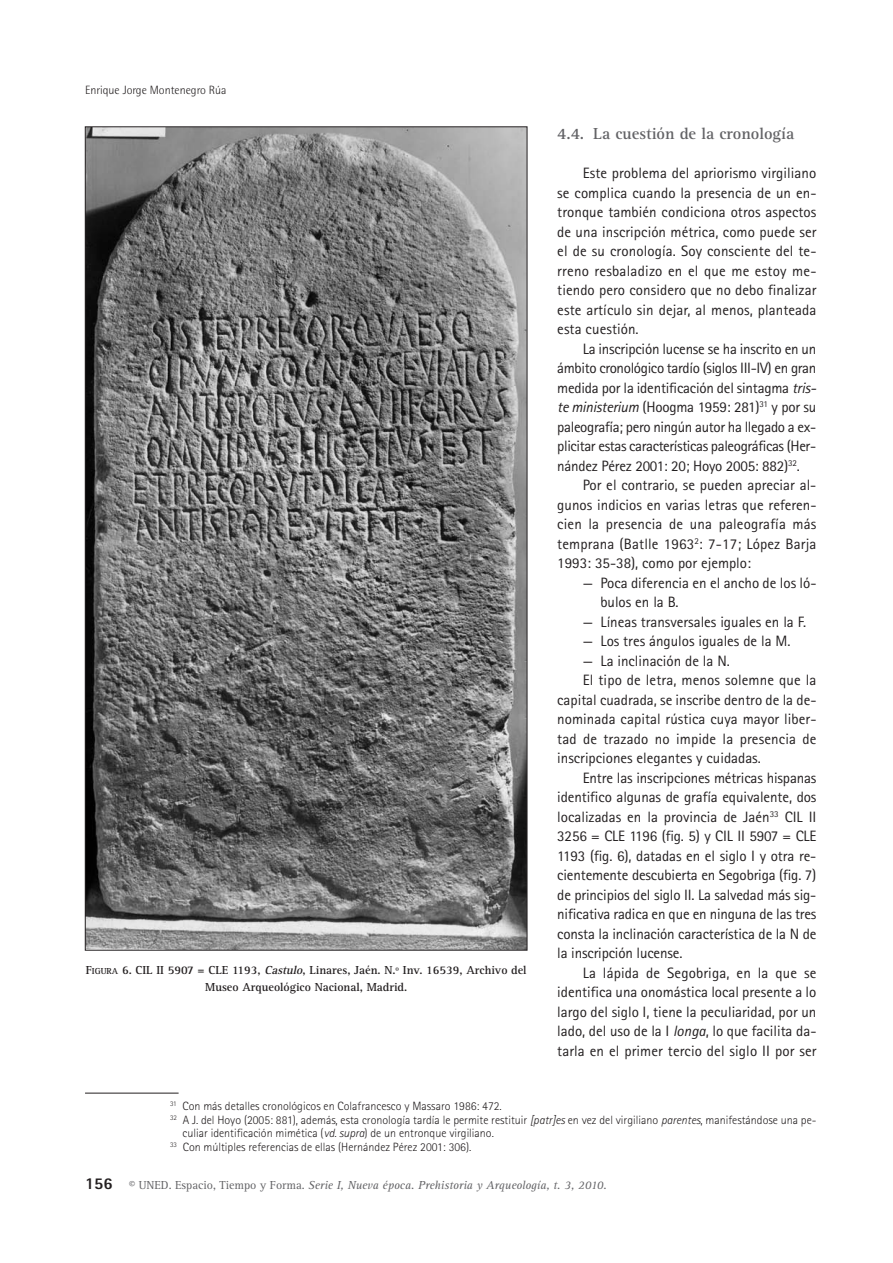
<style>
.page{position:relative;width:893px;height:1263px;background:#fff}
.page>*{position:absolute;margin:0;border:0;box-sizing:border-box;transform-origin:0 0}
.t1{font:700 16.5px "Rotis Serif";color:#636366}
.t2{font:15px/19.5px "Rotis Sans Serif";color:#231f20;text-align:justify}
.t3{font:15px/19.5px "Rotis Sans Serif";letter-spacing:-.025em;color:#231f20}
.t4{font:300 12px "Rotis Sans Serif";color:#231f20}
.t5{font:700 12px/16.5px "Rotis Serif";color:#231f20;text-align:center}
.t6{font:italic 12px "Rotis Serif";color:#636366}
.t7{font:300 12px "Rotis Semi Sans";color:#231f20}
.s1{font-size:9px}
.s2{font-style:italic}
.s3{font-family:"Rotis Sans Serif";font-weight:800;font-style:normal;font-size:16.5px;color:#231f20}
.s4{font-style:normal}
</style>
<div class="page">
<hr style="left:85px;top:1093px;width:94px;height:1px;background:#231f20">
<img style="left:87px;top:129px;width:438px;height:819px">
<p class="t7" style="left:85px;top:86px;width:143px">Enrique Jorge Montenegro Rúa</p>
<p class="t5" style="left:86px;top:963px;width:442px">F<span class="s1">IGURA</span> 6. CIL II 5907 = CLE 1193, <span class="s2">Castulo</span>, Linares, Jaén. N.º Inv. 16539, Archivo del<br>Museo Arqueológico Nacional, Madrid.</p>
<p class="t1" style="left:557px;top:128px;width:238px">4.4. La cuestión de la cronología</p>
<p class="t2" style="left:557px;top:165px;width:261px;text-indent:26px">Este problema del apriorismo virgiliano se complica cuando la presencia de un en&shy;tronque también condiciona otros aspectos de una inscripción métrica, como puede ser el de su cronología. Soy consciente del te&shy;rreno resbaladizo en el que me estoy me&shy;tiendo pero considero que no debo finalizar este artículo sin dejar, al menos, planteada esta cuestión.</p>
<p class="t3" style="left:557px;top:340px;width:261px;text-indent:26px">La inscripción lucense se ha inscrito en un ámbito cronológico tardío (siglos III-IV) en gran medida por la identificación del sintagma <span class="s2">tris&shy;te ministerium</span> (Hoogma 1959: 281)<sup>31</sup> y por su paleografía; pero ningún autor ha llegado a ex&shy;plicitar estas características paleográficas (Her&shy;nández Pérez 2001: 20; Hoyo 2005: 882)<sup>32</sup>.</p>
<p class="t2" style="left:557px;top:477px;width:261px;text-indent:26px">Por el contrario, se pueden apreciar al&shy;gunos indicios en varias letras que referen&shy;cien la presencia de una paleografía más temprana (Batlle 1963<sup>2</sup>: 7-17; López Barja 1993: 35-38), como por ejemplo:</p>
<p class="t2" style="left:600px;top:574px;width:218px;text-indent:-18px">— Poca diferencia en el ancho de los ló&shy;bulos en la B.</p>
<p class="t2" style="left:583px;top:613px;width:225px">— Líneas transversales iguales en la F.</p>
<p class="t2" style="left:583px;top:633px;width:209px">— Los tres ángulos iguales de la M.</p>
<p class="t2" style="left:583px;top:652px;width:149px">— La inclinación de la N.</p>
<p class="t2" style="left:583px;top:672px;width:235px">El tipo de letra, menos solemne que la</p>
<p class="t2" style="left:557px;top:691px;width:261px">capital cuadrada, se inscribe dentro de la de-</p>
<p class="t2" style="left:557px;top:711px;width:261px">nominada capital rústica cuya mayor liber-</p>
<p class="t2" style="left:557px;top:730px;width:261px">tad de trazado no impide la presencia de</p>
<p class="t2" style="left:557px;top:750px;width:205px">inscripciones elegantes y cuidadas.</p>
<p class="t2" style="left:583px;top:769px;width:235px">Entre las inscripciones métricas hispanas</p>
<p class="t2" style="left:557px;top:789px;width:261px">identifico algunas de grafía equivalente, dos</p>
<p class="t2" style="left:557px;top:808px;width:261px">localizadas en la provincia de Jaén<sup>33</sup> CIL II</p>
<p class="t2" style="left:557px;top:828px;width:261px">3256 = CLE 1196 (fig. 5) y CIL II 5907 = CLE</p>
<p class="t2" style="left:557px;top:847px;width:261px">1193 (fig. 6), datadas en el siglo I y otra re-</p>
<p class="t2" style="left:557px;top:867px;width:261px">cientemente descubierta en Segobriga (fig. 7)</p>
<p class="t2" style="left:557px;top:886px;width:260px">de principios del siglo II. La salvedad más sig-</p>
<p class="t2" style="left:557px;top:906px;width:261px">nificativa radica en que en ninguna de las tres</p>
<p class="t2" style="left:557px;top:925px;width:261px">consta la inclinación característica de la N de</p>
<p class="t2" style="left:557px;top:945px;width:127px">la inscripción lucense.</p>
<p class="t2" style="left:583px;top:964px;width:235px">La lápida de Segobriga, en la que se</p>
<p class="t2" style="left:557px;top:984px;width:261px">identifica una onomástica local presente a lo</p>
<p class="t2" style="left:557px;top:1003px;width:261px">largo del siglo I, tiene la peculiaridad, por un</p>
<p class="t2" style="left:557px;top:1023px;width:261px">lado, del uso de la I <span class="s2">longa</span>, lo que facilita da-</p>
<p class="t2" style="left:557px;top:1042px;width:261px">tarla en el primer tercio del siglo II por ser</p>
<p class="t4" style="left:170px;top:1102px;width:333px"><sup>31</sup> Con más detalles cronológicos en Colafrancesco y Massaro 1986: 472.</p>
<p class="t4" style="left:170px;top:1115px;width:648px"><sup>32</sup> A J. del Hoyo (2005: 881), además, esta cronología tardía le permite restituir <span class="s2">[patr]es</span> en vez del virgiliano <span class="s2">parentes</span>, manifestándose una pe-</p>
<p class="t4" style="left:183px;top:1129px;width:313px">culiar identificación mimética (<span class="s2">vd. supra</span>) de un entronque virgiliano.</p>
<p class="t4" style="left:170px;top:1142px;width:303px"><sup>33</sup> Con múltiples referencias de ellas (Hernández Pérez 2001: 306).</p>
<p class="t6" style="left:85px;top:1181px;width:523px"><span class="s3">156</span> <span class="s4">© UNED. Espacio, Tiempo y Forma.</span> Serie I, Nueva época. Prehistoria y Arqueología, t. 3, 2010.</p>
</div>
